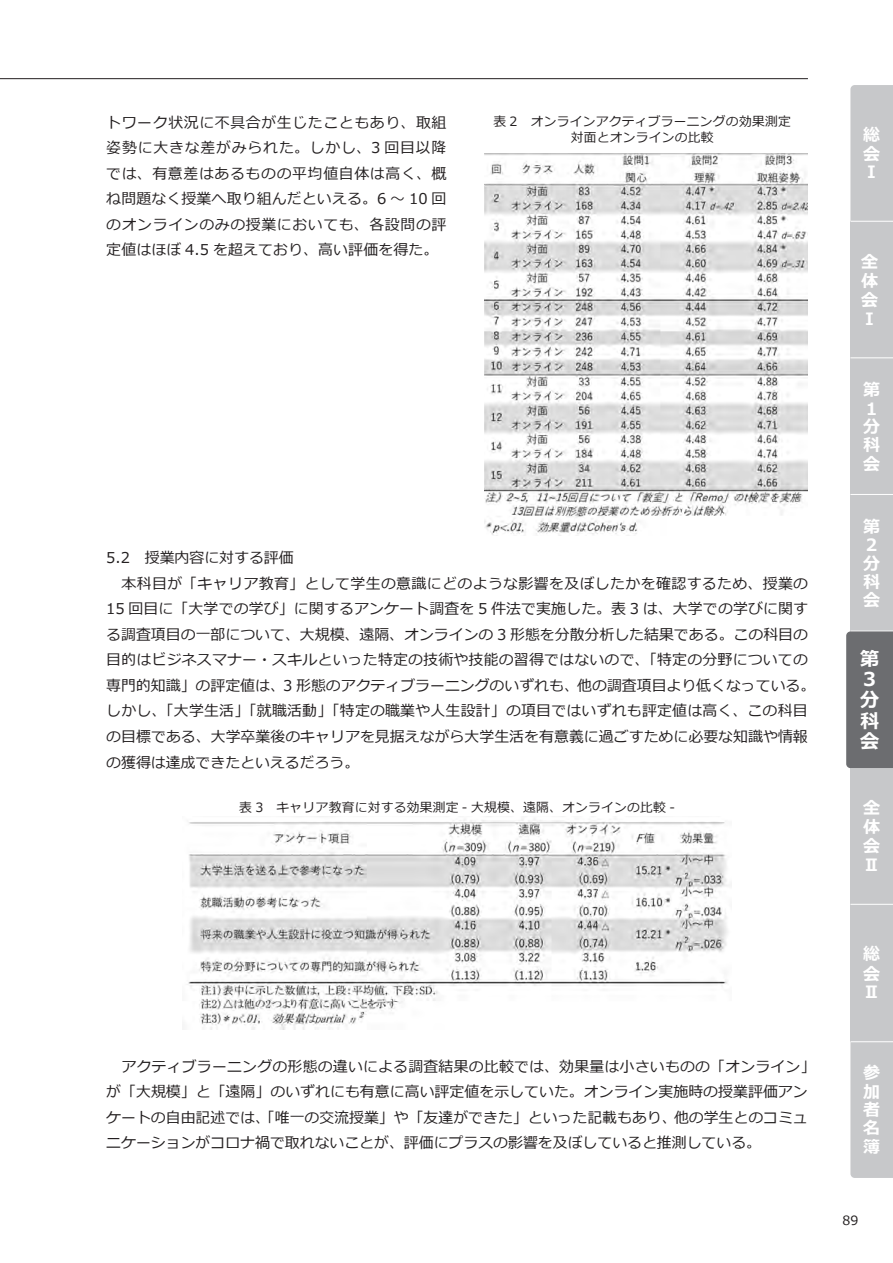
<style>
.page{position:relative;width:893px;height:1263px;background:#fff}
.page>*{position:absolute;margin:0;border:0;box-sizing:border-box;transform-origin:0 0}
.t1{font:700 19.2px/20.7px "Meiryo";color:#fff}
.t2{font:700 16.95px/18.3px "Meiryo";color:#fff;text-align:justify}
.t3{font:14.85px/25.5px "Meiryo";letter-spacing:.005em;color:#231f20}
.t4{font:12.75px "Meiryo";letter-spacing:.02em;color:#231f20}
</style>
<div class="page">
<div style="left:850px;top:222px;width:43px;height:136px;background:#c7c8ca"></div>
<div style="left:850px;top:358px;width:43px;height:137px;background:#c7c8ca"></div>
<div style="left:850px;top:495px;width:43px;height:136px;background:#c7c8ca"></div>
<div style="left:850px;top:768px;width:43px;height:137px;background:#c7c8ca"></div>
<div style="left:850px;top:905px;width:43px;height:136px;background:#c7c8ca"></div>
<div style="left:850px;top:1042px;width:43px;height:136px;background:#c7c8ca"></div>
<div style="left:850px;top:85px;width:43px;height:136px;background:#c7c8ca"></div>
<hr style="left:850px;top:357px;width:43px;height:1px;background:#fff">
<hr style="left:850px;top:494px;width:43px;height:1px;background:#fff">
<hr style="left:850px;top:904px;width:43px;height:1px;background:#fff">
<div style="left:846px;top:631px;width:47px;height:137px;background:#6c6d70"></div>
<hr style="left:0;top:78px;width:808px;height:1px;background:#231f20">
<img style="left:485px;top:154px;width:323px;height:382px">
<img style="left:188px;top:818px;width:542px;height:211px">
<p class="t3" style="left:106px;top:110px;width:342px;text-align:justify">トワーク状況に不具合が生じたこともあり、取組姿勢に大きな差がみられた。しかし、3 回目以降では、有意差はあるものの平均値自体は高く、概ね問題なく授業へ取り組んだといえる。6 〜 10 回のオンラインのみの授業においても、各設問の評定値はほぼ 4.5 を超えており、高い評価を得た。</p>
<p class="t4" style="left:493px;top:114px;width:299px">表 2　オンラインアクティブラーニングの効果測定</p>
<p class="t4" style="left:571px;top:130px;width:144px">対面とオンラインの比較</p>
<p class="t3" style="left:106px;top:545px;width:189px">5.2　授業内容に対する評価</p>
<p class="t3" style="left:106px;top:571px;width:711px">　本科目が「キャリア教育」として学生の意識にどのような影響を及ぼしたかを確認するため、授業の15 回目に「大学での学び」に関するアンケート調査を 5 件法で実施した。表 3 は、大学での学びに関する調査項目の一部について、大規模、遠隔、オンラインの 3 形態を分散分析した結果である。この科目の目的はビジネスマナー・スキルといった特定の技術や技能の習得ではないので、「特定の分野についての専門的知識」の評定値は、3 形態のアクティブラーニングのいずれも、他の調査項目より低くなっている。しかし、「大学生活」「就職活動」「特定の職業や人生設計」の項目ではいずれも評定値は高く、この科目の目標である、大学卒業後のキャリアを見据えながら大学生活を有意義に過ごすために必要な知識や情報の獲得は達成できたといえるだろう。</p>
<p class="t4" style="left:239px;top:800px;width:437px">表 3　キャリア教育に対する効果測定 - 大規模、遠隔、オンラインの比較 -</p>
<p class="t3" style="left:106px;top:1054px;width:711px">　アクティブラーニングの形態の違いによる調査結果の比較では、効果量は小さいものの「オンライン」が「大規模」と「遠隔」のいずれにも有意に高い評定値を示していた。オンライン実施時の授業評価アンケートの自由記述では、「唯一の交流授業」や「友達ができた」といった記載もあり、他の学生とのコミュニケーションがコロナ禍で取れないことが、評価にプラスの影響を及ぼしていると推測している。</p>
<p class="t2" style="left:863px;top:126px;width:18px">総会Ⅰ</p>
<p class="t2" style="left:861px;top:252px;width:18px;line-height:19px">全体会Ⅰ</p>
<p class="t2" style="left:863px;top:381px;width:18px;text-align:left">第<br>1分科会</p>
<p class="t2" style="left:863px;top:518px;width:18px;text-align:left">第<br>2分科会</p>
<p class="t1" style="left:860px;top:649px;width:21px">第<br>3分科会</p>
<p class="t2" style="left:863px;top:799px;width:18px;line-height:19px">全体会Ⅱ</p>
<p class="t2" style="left:863px;top:945px;width:18px;line-height:18.9px">総会Ⅱ</p>
<p class="t2" style="left:863px;top:1064px;width:18px">参加者名簿</p>
<p class="t4" style="left:842px;top:1213px;width:17px">89</p>
</div>
